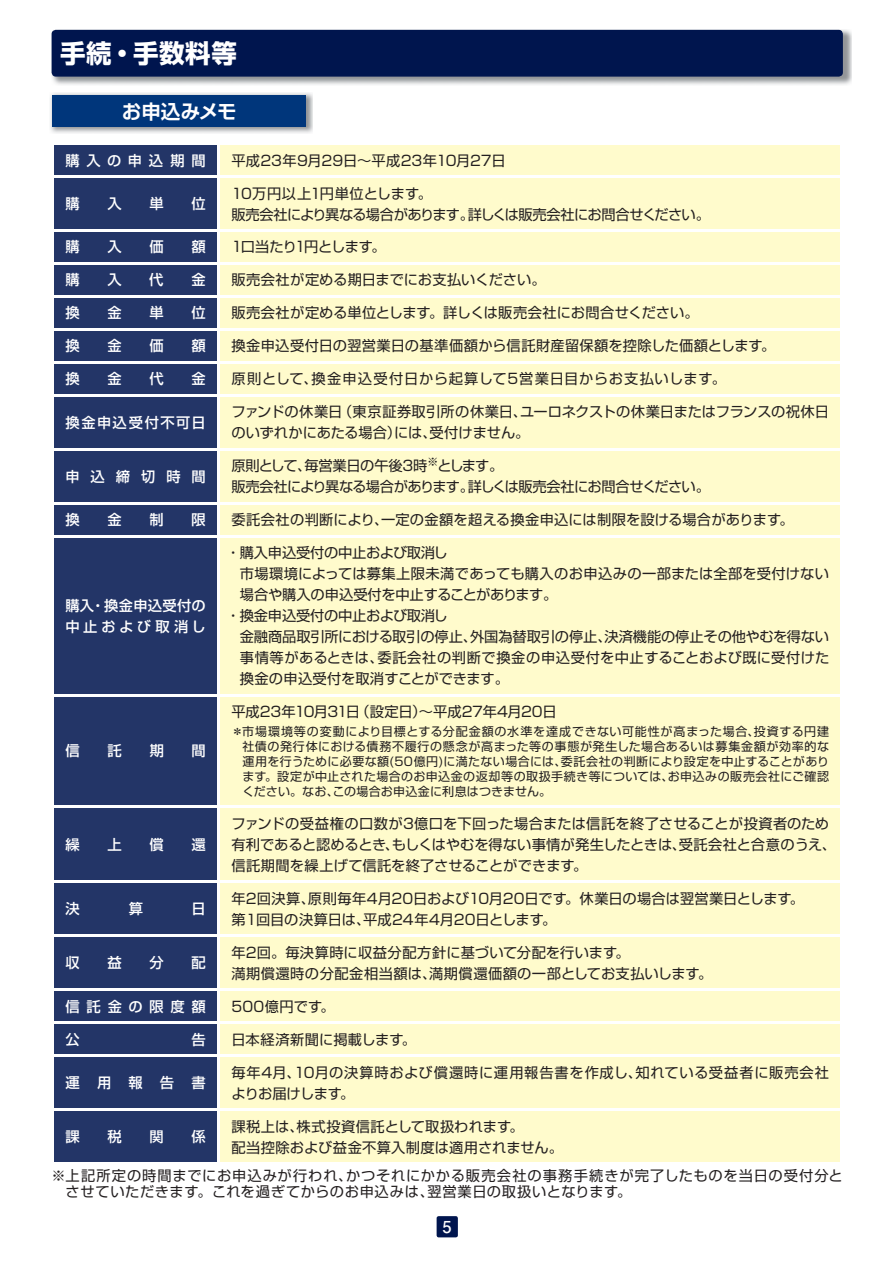
<style>
.page{position:relative;width:893px;height:1263px;background:#fff}
.page>*{position:absolute;margin:0;border:0;box-sizing:border-box;transform-origin:0 0}
.t1{font:25.5px "Shin Go Pro Bold 90 pv RKSJ H";letter-spacing:.02em;color:#fff}
.t2{font:19.5px "Shin Go Pro De Bold 90 pv RKSJ H";letter-spacing:-.005em;color:#fff}
.t3{font:16.5px "Futo Go B101 Pro Bold 90 pv RKSJ H";color:#fff}
.t4{font:14.25px/21px "Shin Go Pro Regular 90 pv RKSJ H";letter-spacing:.005em;color:#231f20}
.t5{font:14.25px/15.8px "Shin Go Pro Regular 90 pv RKSJ H";letter-spacing:.05em;color:#231f20}
.t6{font:14.25px/21px "Shin Go Pro Regular 90 pv RKSJ H";letter-spacing:.025em;color:#231f20}
.t7{font:14.25px "Shin Go Pro Medium 90 pv RKSJ H";letter-spacing:.315em;color:#fff}
.t8{font:14.25px/21px "Shin Go Pro Regular 90 pv RKSJ H";letter-spacing:-.045em;color:#231f20}
.t9{font:14.25px/21px "Shin Go Pro Regular 90 pv RKSJ H";letter-spacing:-.04em;color:#231f20}
.t10{font:14.25px/21px "Shin Go Pro Regular 90 pv RKSJ H";letter-spacing:.04em;color:#231f20}
.t11{font:14.25px "Shin Go Pro Regular 90 pv RKSJ H";letter-spacing:.035em;color:#231f20}
.t12{font:14.25px "Shin Go Pro Regular 90 pv RKSJ H";letter-spacing:-.015em;color:#231f20}
.t13{font:14.25px "Shin Go Pro Regular 90 pv RKSJ H";letter-spacing:-.025em;color:#231f20}
.t14{font:14.25px/21px "Shin Go Pro Medium 90 pv RKSJ H";letter-spacing:.13em;color:#fff}
.t15{font:14.25px "Shin Go Pro Medium 90 pv RKSJ H";letter-spacing:.475em;color:#fff}
.t16{font:14.25px "Shin Go Pro Regular 90 pv RKSJ H";letter-spacing:-.055em;color:#231f20}
.t17{font:14.25px "Shin Go Pro Medium 90 pv RKSJ H";letter-spacing:.11em;color:#fff}
.t18{font:12px/15px "Shin Go Pro Regular 90 pv RKSJ H";letter-spacing:.02em;color:#231f20;text-align:justify}
</style>
<div class="page">
<div style="left:436px;top:1216px;width:22px;height:21px;background:#00154e;border-radius:2px"></div>
<img style="left:51px;top:29px;width:800px;height:56px">
<div style="left:52px;top:30px;width:790px;height:47px;background:#00154e;border-radius:4px"></div>
<img style="left:50px;top:93px;width:262px;height:40px">
<div style="left:53px;top:95px;width:253px;height:32px;background:#00367b"></div>
<div style="left:54px;top:145px;width:163px;height:1017px;background:#233567"></div>
<div style="left:220px;top:145px;width:620px;height:1017px;background:#fffbcc"></div>
<hr style="left:52px;top:176px;width:166px;height:2px;background:#fff">
<hr style="left:52px;top:230px;width:166px;height:2px;background:#fff">
<hr style="left:52px;top:262px;width:166px;height:3px;background:#fff">
<hr style="left:52px;top:295px;width:166px;height:3px;background:#fff">
<hr style="left:52px;top:328px;width:166px;height:3px;background:#fff">
<hr style="left:52px;top:361px;width:166px;height:2px;background:#fff">
<hr style="left:52px;top:394px;width:166px;height:2px;background:#fff">
<hr style="left:52px;top:448px;width:166px;height:2px;background:#fff">
<hr style="left:52px;top:502px;width:166px;height:2px;background:#fff">
<hr style="left:52px;top:535px;width:166px;height:2px;background:#fff">
<hr style="left:52px;top:694px;width:166px;height:2px;background:#fff">
<hr style="left:52px;top:806px;width:166px;height:2px;background:#fff">
<hr style="left:52px;top:881px;width:166px;height:2px;background:#fff">
<hr style="left:52px;top:935px;width:166px;height:2px;background:#fff">
<hr style="left:52px;top:989px;width:166px;height:2px;background:#fff">
<hr style="left:52px;top:1022px;width:166px;height:2px;background:#fff">
<hr style="left:52px;top:1055px;width:166px;height:2px;background:#fff">
<hr style="left:52px;top:1109px;width:166px;height:2px;background:#fff">
<hr style="left:218px;top:176px;width:624px;height:2px;background:#fff">
<hr style="left:218px;top:230px;width:624px;height:2px;background:#fff">
<hr style="left:218px;top:262px;width:624px;height:3px;background:#fff">
<hr style="left:218px;top:295px;width:624px;height:3px;background:#fff">
<hr style="left:218px;top:328px;width:624px;height:3px;background:#fff">
<hr style="left:218px;top:361px;width:624px;height:2px;background:#fff">
<hr style="left:218px;top:394px;width:624px;height:2px;background:#fff">
<hr style="left:218px;top:448px;width:624px;height:2px;background:#fff">
<hr style="left:218px;top:502px;width:624px;height:2px;background:#fff">
<hr style="left:218px;top:535px;width:624px;height:2px;background:#fff">
<hr style="left:218px;top:694px;width:624px;height:2px;background:#fff">
<hr style="left:218px;top:806px;width:624px;height:2px;background:#fff">
<hr style="left:218px;top:881px;width:624px;height:2px;background:#fff">
<hr style="left:218px;top:935px;width:624px;height:2px;background:#fff">
<hr style="left:218px;top:989px;width:624px;height:2px;background:#fff">
<hr style="left:218px;top:1022px;width:624px;height:2px;background:#fff">
<hr style="left:218px;top:1055px;width:624px;height:2px;background:#fff">
<hr style="left:218px;top:1109px;width:624px;height:2px;background:#fff">
<h1 class="t1" style="left:60px;top:44px;width:178px">手続・手数料等</h1>
<h2 class="t2" style="left:122px;top:104px;width:116px">お申込みメモ</h2>
<p class="t15" style="left:65px;top:155px;width:142px">購入の申込期間</p>
<p class="t4" style="left:231px;top:152px;width:276px">平成23年9月29日～平成23年10月27日</p>
<p class="t7" style="left:65px;top:198px;width:16px">購</p>
<p class="t7" style="left:107px;top:198px;width:16px">入</p>
<p class="t7" style="left:150px;top:198px;width:16px">単</p>
<p class="t7" style="left:191px;top:198px;width:16px">位</p>
<p class="t9" style="left:231px;top:185px;width:480px">10万円以上1円単位とします。<br>販売会社により異なる場合があります。詳しくは販売会社にお問合せください。</p>
<p class="t7" style="left:65px;top:242px;width:16px">購</p>
<p class="t7" style="left:107px;top:242px;width:16px">入</p>
<p class="t7" style="left:149px;top:242px;width:16px">価</p>
<p class="t7" style="left:191px;top:242px;width:16px">額</p>
<p class="t16" style="left:231px;top:242px;width:156px">1口当たり1円とします。</p>
<p class="t7" style="left:65px;top:275px;width:16px">購</p>
<p class="t7" style="left:107px;top:275px;width:16px">入</p>
<p class="t7" style="left:149px;top:275px;width:16px">代</p>
<p class="t7" style="left:191px;top:275px;width:16px">金</p>
<p class="t4" style="left:231px;top:271px;width:316px">販売会社が定める期日までにお支払いください。</p>
<p class="t7" style="left:65px;top:308px;width:16px">換</p>
<p class="t7" style="left:108px;top:308px;width:16px">金</p>
<p class="t7" style="left:150px;top:308px;width:16px">単</p>
<p class="t7" style="left:191px;top:308px;width:16px">位</p>
<p class="t4" style="left:231px;top:304px;width:469px">販売会社が定める単位とします。詳しくは販売会社にお問合せください。</p>
<p class="t7" style="left:65px;top:341px;width:16px">換</p>
<p class="t7" style="left:107px;top:341px;width:16px">金</p>
<p class="t7" style="left:149px;top:341px;width:16px">価</p>
<p class="t7" style="left:191px;top:341px;width:16px">額</p>
<p class="t4" style="left:231px;top:337px;width:545px">換金申込受付日の翌営業日の基準価額から信託財産留保額を控除した価額とします。</p>
<p class="t7" style="left:65px;top:374px;width:16px">換</p>
<p class="t7" style="left:107px;top:374px;width:16px">金</p>
<p class="t7" style="left:149px;top:374px;width:16px">代</p>
<p class="t7" style="left:191px;top:374px;width:16px">金</p>
<p class="t5" style="left:231px;top:373px;width:496px">原則として、換金申込受付日から起算して5営業日目からお支払いします。</p>
<p class="t17" style="left:65px;top:417px;width:142px">換金申込受付不可日</p>
<p class="t4" style="left:231px;top:403px;width:599px">ファンドの休業日（東京証券取引所の休業日、ユーロネクストの休業日またはフランスの祝休日のいずれかにあたる場合）には、受付けません。</p>
<p class="t7" style="left:65px;top:471px;width:142px">申込締切時間</p>
<p class="t8" style="left:231px;top:457px;width:480px">原則として、毎営業日の午後3時<sup>※</sup>とします。<br>販売会社により異なる場合があります。詳しくは販売会社にお問合せください。</p>
<p class="t7" style="left:65px;top:514px;width:16px">換</p>
<p class="t7" style="left:107px;top:514px;width:16px">金</p>
<p class="t7" style="left:150px;top:514px;width:16px">制</p>
<p class="t7" style="left:191px;top:514px;width:16px">限</p>
<p class="t4" style="left:231px;top:511px;width:564px">委託会社の判断により、一定の金額を超える換金申込には制限を設ける場合があります。</p>
<p class="t14" style="left:65px;top:597px;width:142px">購入・換金申込受付の中止および取消し</p>
<p class="t7" style="left:65px;top:746px;width:16px">信</p>
<p class="t7" style="left:108px;top:746px;width:16px">託</p>
<p class="t7" style="left:150px;top:746px;width:16px">期</p>
<p class="t7" style="left:191px;top:746px;width:16px">間</p>
<p class="t7" style="left:65px;top:839px;width:16px">繰</p>
<p class="t7" style="left:108px;top:839px;width:16px">上</p>
<p class="t7" style="left:149px;top:839px;width:16px">償</p>
<p class="t7" style="left:191px;top:839px;width:16px">還</p>
<p class="t12" style="left:226px;top:547px;width:223px">・購入申込受付の中止および取消し</p>
<p class="t4" style="left:240px;top:565px;width:590px">市場環境によっては募集上限未満であっても購入のお申込みの一部または全部を受付けない</p>
<p class="t4" style="left:240px;top:586px;width:319px">場合や購入の申込受付を中止することがあります。</p>
<p class="t12" style="left:226px;top:610px;width:223px">・換金申込受付の中止および取消し</p>
<p class="t4" style="left:240px;top:628px;width:590px">金融商品取引所における取引の停止、外国為替取引の停止、決済機能の停止その他やむを得ない</p>
<p class="t11" style="left:240px;top:652px;width:591px">事情等があるときは、委託会社の判断で換金の申込受付を中止することおよび既に受付けた</p>
<p class="t4" style="left:240px;top:670px;width:271px">換金の申込受付を取消すことができます。</p>
<p class="t13" style="left:231px;top:706px;width:327px">平成23年10月31日（設定日）～平成27年4月20日</p>
<p class="t18" style="left:242px;top:726px;width:588px;text-indent:-11px">＊ 市場環境等の変動により目標とする分配金額の水準を達成できない可能性が高まった場合、投資する円建社債の発行体における債務不履行の懸念が高まった等の事態が発生した場合あるいは募集金額が効率的な運用を行うために必要な額(50億円)に満たない場合には、委託会社の判断により設定を中止することがあります。設定が中止された場合のお申込金の返却等の取扱手続き等については、お申込みの販売会社にご確認ください。なお、この場合お申込金に利息はつきません。</p>
<p class="t4" style="left:231px;top:815px;width:606px">ファンドの受益権の口数が3億口を下回った場合または信託を終了させることが投資者のため有利であると認めるとき、もしくはやむを得ない事情が発生したときは、受託会社と合意のうえ、信託期間を繰上げて信託を終了させることができます。</p>
<p class="t7" style="left:65px;top:904px;width:16px">決</p>
<p class="t7" style="left:129px;top:904px;width:16px">算</p>
<p class="t7" style="left:191px;top:904px;width:16px">日</p>
<p class="t4" style="left:231px;top:890px;width:574px">年2回決算、原則毎年4月20日および10月20日です。休業日の場合は翌営業日とします。第１回目の決算日は、平成24年4月20日とします。</p>
<p class="t7" style="left:65px;top:958px;width:16px">収</p>
<p class="t7" style="left:107px;top:958px;width:16px">益</p>
<p class="t7" style="left:149px;top:958px;width:16px">分</p>
<p class="t7" style="left:191px;top:958px;width:16px">配</p>
<p class="t6" style="left:231px;top:944px;width:482px">年2回。毎決算時に収益分配方針に基づいて分配を行います。<br>満期償還時の分配金相当額は、満期償還価額の一部としてお支払いします。</p>
<p class="t15" style="left:65px;top:1001px;width:142px">信託金の限度額</p>
<p class="t4" style="left:231px;top:998px;width:105px">500億円です。</p>
<p class="t7" style="left:65px;top:1034px;width:16px">公</p>
<p class="t7" style="left:191px;top:1034px;width:16px">告</p>
<p class="t4" style="left:231px;top:1031px;width:186px">日本経済新聞に掲載します。</p>
<p class="t7" style="left:65px;top:1077px;width:142px">運用報告書</p>
<p class="t10" style="left:231px;top:1064px;width:599px">毎年4月、10月の決算時および償還時に運用報告書を作成し、知れている受益者に販売会社よりお届けします。</p>
<p class="t7" style="left:65px;top:1131px;width:16px">課</p>
<p class="t7" style="left:108px;top:1131px;width:16px">税</p>
<p class="t7" style="left:149px;top:1131px;width:16px">関</p>
<p class="t7" style="left:191px;top:1131px;width:16px">係</p>
<p class="t4" style="left:231px;top:1118px;width:333px">課税上は、株式投資信託として取扱われます。<br>配当控除および益金不算入制度は適用されません。</p>
<p class="t5" style="left:66px;top:1170px;width:778px;text-indent:-14px">※ 上記所定の時間までにお申込みが行われ、かつそれにかかる販売会社の事務手続きが完了したものを当日の受付分とさせていただきます。これを過ぎてからのお申込みは、翌営業日の取扱いとなります。</p>
<p class="t3" style="left:442px;top:1221px;width:11px">5</p>
</div>
